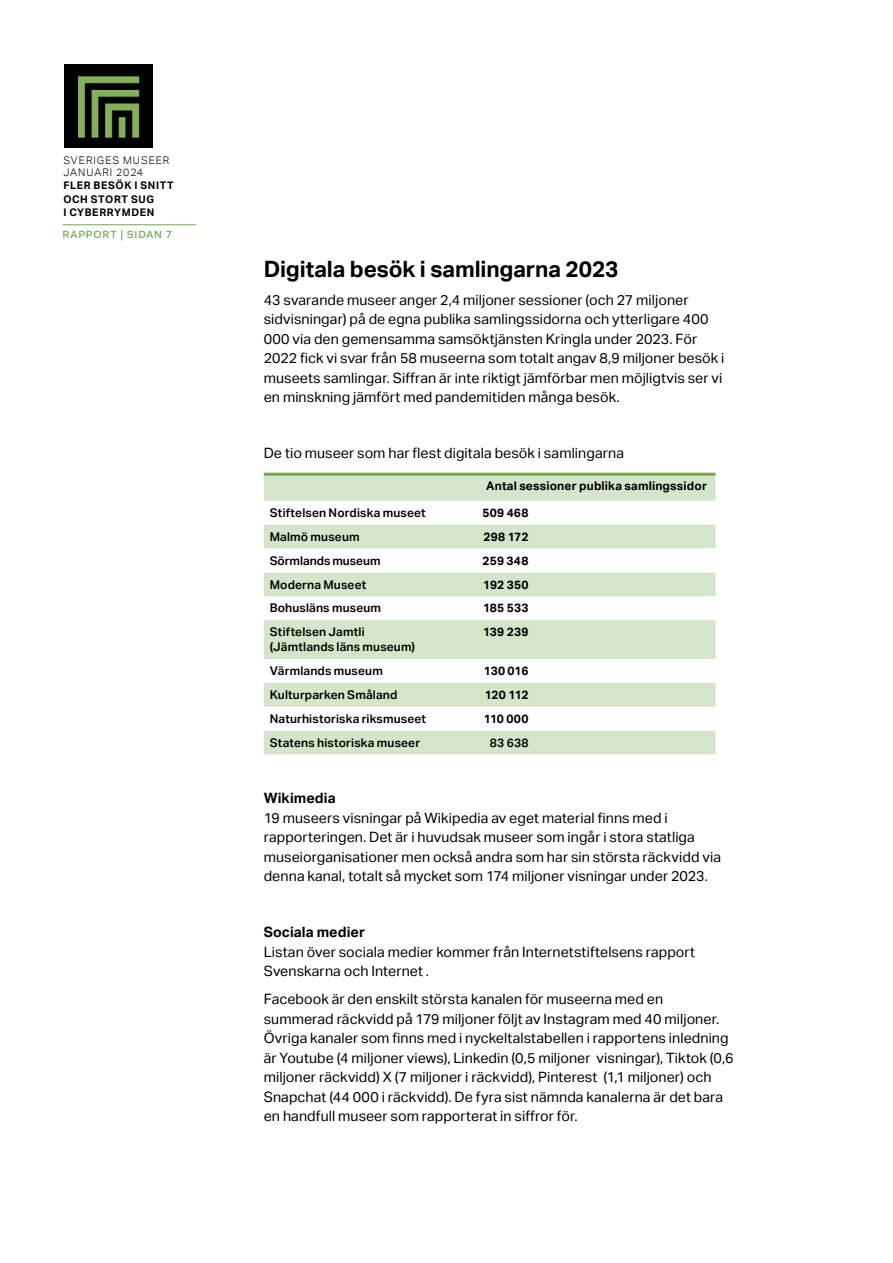
<style>
.page{position:relative;width:893px;height:1263px;background:#fff}
.page>*{position:absolute;margin:0;border:0;box-sizing:border-box;transform-origin:0 0}
.t1{font:700 22.5px "Aktiv Grotesk";letter-spacing:-.005em;color:#000}
.t2{font:14.25px/19.5px "Aktiv Grotesk";letter-spacing:.005em;color:#000}
.t3{font:700 14.25px "Aktiv Grotesk";letter-spacing:.005em;color:#000}
.t4{font:600 12px/15px "Aktiv Grotesk";letter-spacing:.015em;color:#000}
.t5{font:700 12px "Aktiv Grotesk";letter-spacing:.015em;color:#000}
.t6{font:700 10.5px/13.5px "Aktiv Grotesk";letter-spacing:.06em;color:#000}
.t7{font:300 10.5px/12px "Aktiv Grotesk";letter-spacing:.095em;color:#000}
.t8{font:500 10.5px "Fakt Pro";letter-spacing:.08em;color:#72a94f}
</style>
<div class="page">
<hr style="left:62px;top:224px;width:134px;height:1px;background:#72a94f">
<img style="left:65px;top:65px;width:87px;height:83px">
<svg style="left:264px;top:474px;width:452px;height:74px;fill:#d5e5ca"></svg>
<svg style="left:264px;top:548px;width:452px;height:207px;fill:#d5e5ca"></svg>
<hr style="left:264px;top:473px;width:181px;height:3px;background:#72a94f">
<hr style="left:446px;top:473px;width:270px;height:3px;background:#72a94f">
<p class="t7" style="left:63px;top:154px;width:108px">SVERIGES MUSEER<br>JANUARI 2024</p>
<p class="t6" style="left:63px;top:179px;width:112px">FLER BESÖK I SNITT<br>OCH STORT SUG<br>I CYBERRYMDEN</p>
<p class="t8" style="left:62px;top:227px;width:111px">RAPPORT | SIDAN 7</p>
<h1 class="t1" style="left:264px;top:256px;width:356px">Digitala besök i samlingarna 2023</h1>
<p class="t2" style="left:264px;top:290px;width:462px">43 svarande museer anger 2,4 miljoner sessioner (och 27 miljoner sidvisningar) på de egna publika samlingssidorna och ytterligare 400<br>000 via den gemensamma samsöktjänsten Kringla under 2023. För 2022 fick vi svar från 58 museerna som totalt angav 8,9 miljoner besök i museets samlingar. Siffran är inte riktigt jämförbar men möjligtvis ser vi en minskning jämfört med pandemitiden många besök.</p>
<p class="t2" style="left:264px;top:443px;width:362px">De tio museer som har flest digitala besök i samlingarna</p>
<p class="t5" style="left:486px;top:479px;width:222px">Antal sessioner publika samlingssidor</p>
<p class="t4" style="left:270px;top:505px;width:157px">Stiftelsen Nordiska museet</p>
<p class="t5" style="left:482px;top:506px;width:48px">509 468</p>
<p class="t4" style="left:270px;top:529px;width:91px">Malmö museum</p>
<p class="t5" style="left:483px;top:530px;width:46px">298 172</p>
<p class="t4" style="left:270px;top:553px;width:112px">Sörmlands museum</p>
<p class="t5" style="left:483px;top:553px;width:47px">259 348</p>
<p class="t4" style="left:270px;top:577px;width:98px">Moderna Museet</p>
<p class="t5" style="left:483px;top:577px;width:47px">192 350</p>
<p class="t4" style="left:270px;top:601px;width:113px">Bohusläns museum</p>
<p class="t5" style="left:483px;top:601px;width:47px">185 533</p>
<p class="t4" style="left:270px;top:625px;width:147px">Stiftelsen Jamtli (Jämtlands läns museum)</p>
<p class="t5" style="left:483px;top:625px;width:47px">139 239</p>
<p class="t4" style="left:270px;top:664px;width:115px">Värmlands museum</p>
<p class="t5" style="left:484px;top:664px;width:46px">130 016</p>
<p class="t4" style="left:270px;top:687px;width:129px">Kulturparken Småland</p>
<p class="t5" style="left:485px;top:688px;width:45px">120 112</p>
<p class="t4" style="left:270px;top:711px;width:158px">Naturhistoriska riksmuseet</p>
<p class="t5" style="left:484px;top:712px;width:46px">110 000</p>
<p class="t4" style="left:270px;top:735px;width:152px">Statens historiska museer</p>
<p class="t4" style="left:490px;top:735px;width:40px">83 638</p>
<p class="t3" style="left:264px;top:790px;width:73px">Wikimedia</p>
<p class="t2" style="left:264px;top:808px;width:459px">19 museers visningar på Wikipedia av eget material finns med i rapporteringen. Det är i huvudsak museer som ingår i stora statliga museiorganisationer men också andra som har sin största räckvidd via denna kanal, totalt så mycket som 174 miljoner visningar under 2023.</p>
<p class="t3" style="left:264px;top:924px;width:103px">Sociala medier</p>
<p class="t2" style="left:264px;top:942px;width:433px">Listan över sociala medier kommer från Internetstiftelsens rapport<br>Svenskarna och Internet .</p>
<p class="t2" style="left:264px;top:989px;width:471px">Facebook är den enskilt största kanalen för museerna med en summerad räckvidd på 179 miljoner följt av Instagram med 40 miljoner.<br>Övriga kanaler som finns med i nyckeltalstabellen i rapportens inledning är Youtube (4 miljoner views), Linkedin (0,5 miljoner visningar), Tiktok (0,6 miljoner räckvidd) X (7 miljoner i räckvidd), Pinterest (1,1 miljoner) och Snapchat (44 000 i räckvidd). De fyra sist nämnda kanalerna är det bara en handfull museer som rapporterat in siffror för.</p>
</div>
